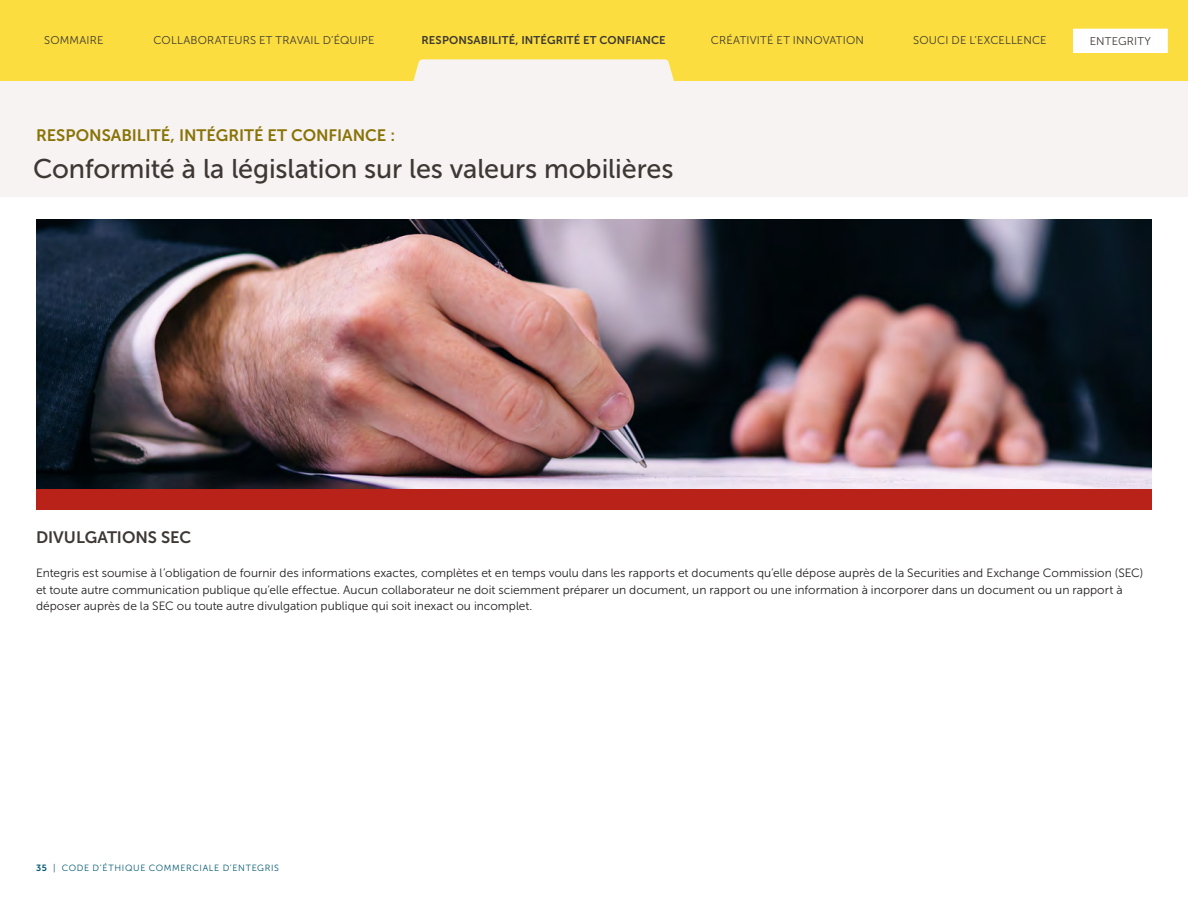
<style>
.page{position:relative;width:1188px;height:918px;background:#fff}
.page>*{position:absolute;margin:0;border:0;box-sizing:border-box;transform-origin:0 0}
.t1{font:27px "Museo Sans 500";letter-spacing:-.005em;color:#3e3835}
.t2{font:16.5px "Museo Sans 700";color:#887306}
.t3{font:16.5px "Museo Sans 700";color:#3e3835}
.t4{font:12px/16.5px "Museo Sans 300";color:#231f20}
.t5{font:11.25px "Museo Sans 300";letter-spacing:.015em;color:#3c3934}
.t6{font:11.25px "Museo Sans 700";letter-spacing:.015em;color:#3c3934}
.t7{font:11.25px "Museo Sans 300";letter-spacing:.02em;color:#3e3835}
.t8{font:9px "Museo Sans 300";letter-spacing:.075em;color:#005870}
.s1{font-family:"Museo Sans 700"}
</style>
<div class="page">
<div style="left:0;top:59px;width:1188px;height:137px;background:#f8f3f3"></div>
<img style="left:36px;top:220px;width:1116px;height:269px">
<div style="left:36px;top:489px;width:1116px;height:21px;background:#b92219"></div>
<div style="left:0;top:0;width:1188px;height:81px;background:#fcdd3f"></div>
<div style="left:1074px;top:29px;width:93px;height:23px;background:#fff"></div>
<p class="t5" style="left:44px;top:35px;width:61px">SOMMAIRE</p>
<p class="t5" style="left:154px;top:35px;width:222px">COLLABORATEURS ET TRAVAIL D’ÉQUIPE</p>
<p class="t6" style="left:421px;top:34px;width:246px">RESPONSABILITÉ, INTÉGRITÉ ET CONFIANCE</p>
<p class="t5" style="left:711px;top:35px;width:155px">CRÉATIVITÉ ET INNOVATION</p>
<p class="t5" style="left:913px;top:35px;width:135px">SOUCI DE L’EXCELLENCE</p>
<p class="t7" style="left:1090px;top:35px;width:63px">ENTEGRITY</p>
<h2 class="t2" style="left:36px;top:126px;width:361px">RESPONSABILITÉ, INTÉGRITÉ ET CONFIANCE :</h2>
<h1 class="t1" style="left:33px;top:154px;width:642px">Conformité à la législation sur les valeurs mobilières</h1>
<h2 class="t3" style="left:36px;top:528px;width:157px">DIVULGATIONS SEC</h2>
<p class="t4" style="left:36px;top:565px;width:1109px">Entegris est soumise à l’obligation de fournir des informations exactes, complètes et en temps voulu dans les rapports et documents qu’elle dépose auprès de la Securities and Exchange Commission (SEC) et toute autre communication publique qu’elle effectue. Aucun collaborateur ne doit sciemment préparer un document, un rapport ou une information à incorporer dans un document ou un rapport à déposer auprès de la SEC ou toute autre divulgation publique qui soit inexact ou incomplet.</p>
<p class="t8" style="left:36px;top:863px;width:245px"><span class="s1">35</span> | CODE D’ÉTHIQUE COMMERCIALE D’ENTEGRIS</p>
</div>
